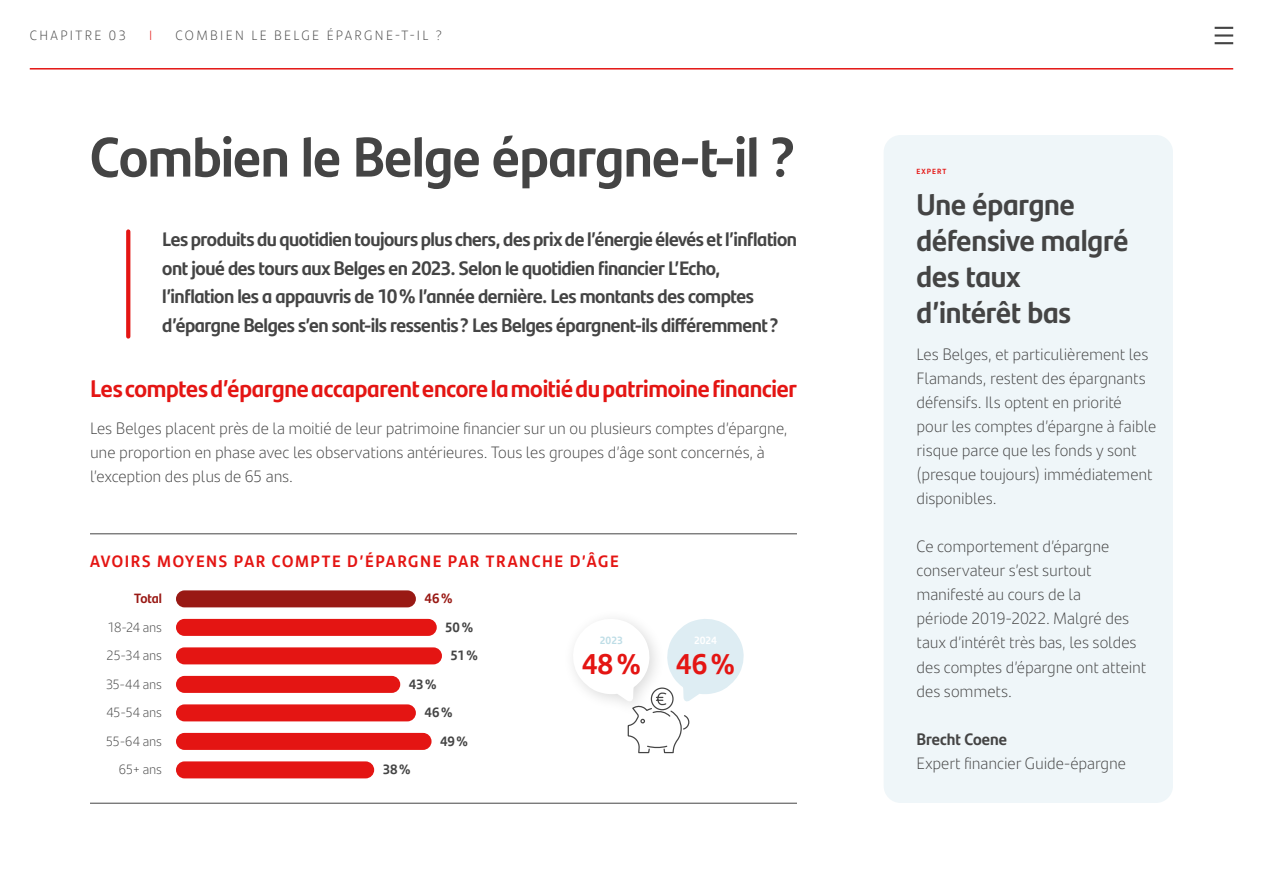
<style>
.page{position:relative;width:1263px;height:893px;background:#fff}
.page>*{position:absolute;margin:0;border:0;box-sizing:border-box;transform-origin:0 0}
.t1{font:700 55.5px "Santander Headline";letter-spacing:-.01em;color:#444}
.t2{font:700 30px/36px "Santander Headline";letter-spacing:-.01em;color:#444}
.t3{font:700 28.5px "Santander Headline";color:#e41513}
.t4{font:700 24px "Santander Headline";letter-spacing:-.01em;color:#e41513}
.t5{font:700 19.5px/28.5px "Santander Headline";letter-spacing:-.025em;color:#444}
.t6{font:300 16.5px/24px "Santander Text";letter-spacing:-.01em;color:#444}
.t7{font:700 16.5px "Santander Headline";letter-spacing:.095em;color:#e41513}
.t8{font:700 16.5px "Santander Headline";color:#444}
.t9{font:300 13.5px/28.5px "Santander Text";letter-spacing:-.01em;color:#444;text-align:right}
.t10{font:300 13.5px "Santander Text";letter-spacing:.175em;color:#444}
.t11{font:700 13.5px/28.5px "Santander Headline";color:#444;text-align:center}
.t12{font:700 13.5px "Santander Headline";letter-spacing:-.005em;color:#991914}
.t13{font:300 13.5px "Santander Text";color:#e41513}
.t14{font:700 10.5px "Santander Headline";color:#bedde6}
.t15{font:700 10.5px "Santander Headline";color:#fff}
.t16{font:700 7.5px "Santander Headline";letter-spacing:.145em;color:#e41513}
</style>
<div class="page">
<hr style="left:30px;top:68px;width:1203px;height:2px;background:#e41513">
<svg style="left:1214px;top:42px;width:19px;height:2px"></svg>
<hr style="left:1214px;top:34px;width:19px;height:3px;background:#444">
<svg style="left:1214px;top:27px;width:19px;height:2px"></svg>
<svg style="left:126px;top:231px;width:4px;height:106px"></svg>
<div style="left:176px;top:590px;width:240px;height:17px;background:#991914;border-radius:9px"></div>
<div style="left:176px;top:619px;width:261px;height:17px;background:#e41513;border-radius:9px"></div>
<div style="left:176px;top:647px;width:266px;height:17px;background:#e41513;border-radius:9px"></div>
<div style="left:176px;top:704px;width:240px;height:17px;background:#e41513;border-radius:9px"></div>
<div style="left:176px;top:676px;width:224px;height:17px;background:#e41513;border-radius:9px"></div>
<div style="left:176px;top:733px;width:255px;height:17px;background:#e41513;border-radius:9px"></div>
<div style="left:176px;top:761px;width:198px;height:17px;background:#e41513;border-radius:9px"></div>
<hr style="left:90px;top:534px;width:707px;height:1px;background:#444">
<hr style="left:90px;top:803px;width:707px;height:1px;background:#444">
<div style="left:884px;top:135px;width:289px;height:668px;background:#eff6f9;border-radius:17px"></div>
<svg style="left:573px;top:619px;width:171px;height:135px"></svg>
<p class="t10" style="left:30px;top:25px;width:98px">CHAPITRE 03</p>
<p class="t13" style="left:149px;top:25px;width:5px">I</p>
<p class="t10" style="left:175px;top:25px;width:268px">COMBIEN LE BELGE ÉPARGNE-T-IL ?</p>
<h1 class="t1" style="left:90px;top:114px;width:707px">Combien le Belge épargne-t-il ?</h1>
<p class="t5" style="left:162px;top:224px;width:636px">Les produits du quotidien toujours plus chers, des prix de l’énergie élevés et l’inflation ont joué des tours aux Belges en 2023. Selon le quotidien financier L’Echo, l’inflation les a appauvris de 10% l’année dernière. Les montants des comptes d’épargne Belges s’en sont-ils ressentis? Les Belges épargnent-ils différemment?</p>
<h3 class="t4" style="left:90px;top:370px;width:708px">Les comptes d’épargne accaparent encore la moitié du patrimoine financier</h3>
<p class="t6" style="left:90px;top:415px;width:699px">Les Belges placent près de la moitié de leur patrimoine financier sur un ou plusieurs comptes d’épargne, une proportion en phase avec les observations antérieures. Tous les groupes d’âge sont concernés, à l’exception des plus de 65 ans.</p>
<p class="t7" style="left:90px;top:548px;width:530px">AVOIRS MOYENS PAR COMPTE D’ÉPARGNE PAR TRANCHE D’ÂGE</p>
<p class="t12" style="left:134px;top:588px;width:29px">Total</p>
<p class="t9" style="left:106px;top:612px;width:58px">18-24 ans<br>25-34 ans<br>35-44 ans<br>45-54 ans<br>55-64 ans<br>65+ ans</p>
<p class="t12" style="left:424px;top:588px;width:30px">46%</p>
<p class="t11" style="left:445px;top:612px;width:34px">50%<br>51%</p>
<p class="t11" style="left:409px;top:669px;width:29px">43%</p>
<p class="t11" style="left:424px;top:697px;width:30px">46%</p>
<p class="t11" style="left:440px;top:726px;width:29px">49%</p>
<p class="t11" style="left:383px;top:754px;width:29px">38%</p>
<p class="t14" style="left:600px;top:632px;width:25px">2023</p>
<h3 class="t3" style="left:582px;top:641px;width:61px">48%</h3>
<p class="t15" style="left:694px;top:632px;width:24px">2024</p>
<h3 class="t3" style="left:676px;top:641px;width:61px">46%</h3>
<p class="t16" style="left:916px;top:166px;width:31px">EXPERT</p>
<h2 class="t2" style="left:916px;top:185px;width:214px">Une épargne défensive malgré des taux d’intérêt bas</h2>
<p class="t6" style="left:916px;top:342px;width:241px">Les Belges, et particulièrement les<br>Flamands, restent des épargnants défensifs. Ils optent en priorité pour les comptes d’épargne à faible risque parce que les fonds y sont (presque toujours) immédiatement disponibles.</p>
<p class="t6" style="left:916px;top:534px;width:231px">Ce comportement d’épargne conservateur s’est surtout manifesté au cours de la<br>période 2019-2022. Malgré des taux d’intérêt très bas, les soldes des comptes d’épargne ont atteint des sommets.</p>
<p class="t8" style="left:916px;top:726px;width:92px">Brecht Coene</p>
<p class="t6" style="left:916px;top:750px;width:211px">Expert financier Guide-épargne</p>
</div>
